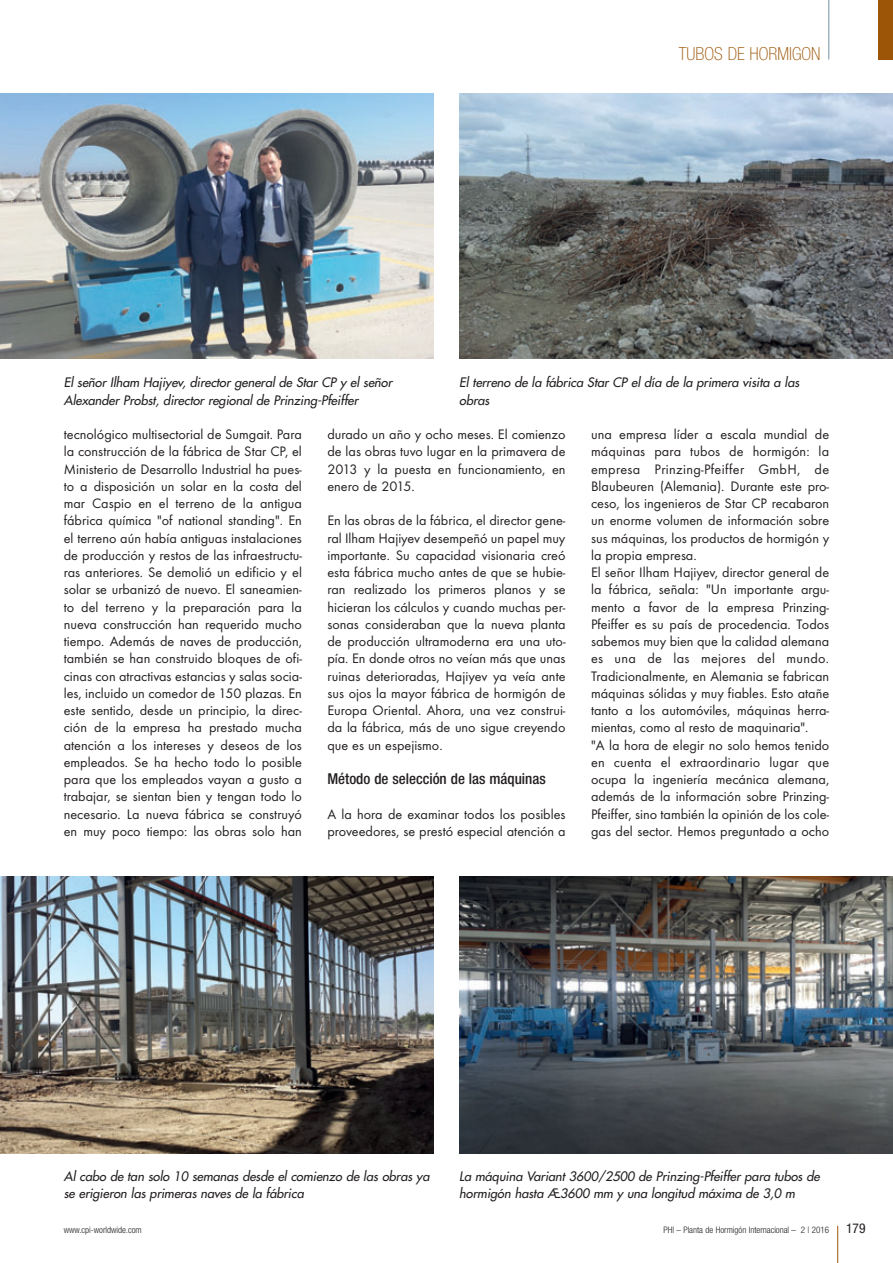
<style>
.page{position:relative;width:893px;height:1263px;background:#fff}
.page>*{position:absolute;margin:0;border:0;box-sizing:border-box;transform-origin:0 0}
.t1{font:100 condensed 18px "Helvetica Neue";color:#9c5506}
.t2{font:500 condensed 15px "Helvetica Neue";color:#231f20}
.t3{font:14.25px/17.2px "Futura T";color:#231f20;text-align:justify}
.t4{font:condensed 13.5px "Helvetica Neue";color:#231f20}
.t5{font:italic 12.75px/17.2px "Futura";letter-spacing:-.005em;color:#231f20}
.t6{font:300 condensed 9px "Helvetica Neue";color:#231f20}
</style>
<div class="page">
<hr style="left:837px;top:1226px;width:1px;height:37px;background:#9c5506">
<hr style="left:828px;top:0;width:1px;height:60px;background:#73909f">
<div style="left:878px;top:0;width:15px;height:60px;background:#9c5506"></div>
<img style="left:0;top:876px;width:434px;height:277px">
<img style="left:459px;top:876px;width:434px;height:277px">
<img style="left:0;top:94px;width:434px;height:264px">
<img style="left:459px;top:94px;width:434px;height:264px">
<p class="t1" style="left:679px;top:47px;width:143px">TUBOS DE HORMIGON</p>
<p class="t5" style="left:64px;top:375px;width:332px">El señor Ilham Hajiyev, director general de Star CP y el señor<br>Alexander Probst, director regional de Prinzing-Pfeiffer</p>
<p class="t5" style="left:459px;top:375px;width:344px">El terreno de la fábrica Star CP el día de la primera visita a las obras</p>
<p class="t3" style="left:64px;top:427px;width:240px">tecnológico multisectorial de Sumgait. Para la construcción de la fábrica de Star CP, el Ministerio de Desarrollo Industrial ha pues&shy;to a disposición un solar en la costa del mar Caspio en el terreno de la antigua fábrica química "of national standing". En el terreno aún había antiguas instalaciones de producción y restos de las infraestructu&shy;ras anteriores. Se demolió un edificio y el solar se urbanizó de nuevo. El saneamien&shy;to del terreno y la preparación para la nueva construcción han requerido mucho tiempo. Además de naves de producción, también se han construido bloques de ofi&shy;cinas con atractivas estancias y salas socia&shy;les, incluido un comedor de 150 plazas. En este sentido, desde un principio, la direc&shy;ción de la empresa ha prestado mucha atención a los intereses y deseos de los empleados. Se ha hecho todo lo posible para que los empleados vayan a gusto a trabajar, se sientan bien y tengan todo lo necesario. La nueva fábrica se construyó en muy poco tiempo: las obras solo han</p>
<p class="t3" style="left:327px;top:427px;width:240px">durado un año y ocho meses. El comienzo de las obras tuvo lugar en la primavera de 2013 y la puesta en funcionamiento, en enero de 2015.</p>
<p class="t3" style="left:327px;top:513px;width:240px">En las obras de la fábrica, el director gene&shy;ral Ilham Hajiyev desempeñó un papel muy importante. Su capacidad visionaria creó esta fábrica mucho antes de que se hubie&shy;ran realizado los primeros planos y se hicieran los cálculos y cuando muchas per&shy;sonas consideraban que la nueva planta de producción ultramoderna era una uto&shy;pía. En donde otros no veían más que unas ruinas deterioradas, Hajiyev ya veía ante sus ojos la mayor fábrica de hormigón de Europa Oriental. Ahora, una vez construi&shy;da la fábrica, más de uno sigue creyendo que es un espejismo.</p>
<p class="t2" style="left:327px;top:773px;width:220px">Método de selección de las máquinas</p>
<p class="t3" style="left:327px;top:806px;width:240px">A la hora de examinar todos los posibles proveedores, se prestó especial atención a</p>
<p class="t3" style="left:591px;top:427px;width:240px;text-align:left">una empresa líder a escala mundial de máquinas para tubos de hormigón: la empresa Prinzing-Pfeiffer GmbH, de Blaubeuren (Alemania). Durante este pro&shy;ceso, los ingenieros de Star CP recabaron un enorme volumen de información sobre sus máquinas, los productos de hormigón y la propia empresa.<br>El señor Ilham Hajiyev, director general de la fábrica, señala: "Un importante argu&shy;mento a favor de la empresa Prinzing-Pfeiffer es su país de procedencia. Todos sabemos muy bien que la calidad alemana es una de las mejores del mundo.<br>Tradicionalmente, en Alemania se fabrican máquinas sólidas y muy fiables. Esto atañe tanto a los automóviles, máquinas herra&shy;mientas, como al resto de maquinaria".<br>"A la hora de elegir no solo hemos tenido en cuenta el extraordinario lugar que ocupa la ingeniería mecánica alemana, además de la información sobre Prinzing-Pfeiffer, sino también la opinión de los cole&shy;gas del sector. Hemos preguntado a ocho</p>
<p class="t5" style="left:64px;top:1168px;width:369px">Al cabo de tan solo 10 semanas desde el comienzo de las obras ya se erigieron las primeras naves de la fábrica</p>
<p class="t5" style="left:459px;top:1168px;width:364px">La máquina Variant 3600/2500 de Prinzing-Pfeiffer para tubos de hormigón hasta Æ3600 mm y una longitud máxima de 3,0 m</p>
<p class="t6" style="left:64px;top:1226px;width:79px">www.cpi-worldwide.com</p>
<p class="t6" style="left:663px;top:1226px;width:167px">PHI – Planta de Hormigón Internacional – 2 | 2016</p>
<p class="t4" style="left:846px;top:1223px;width:21px">179</p>
</div>
